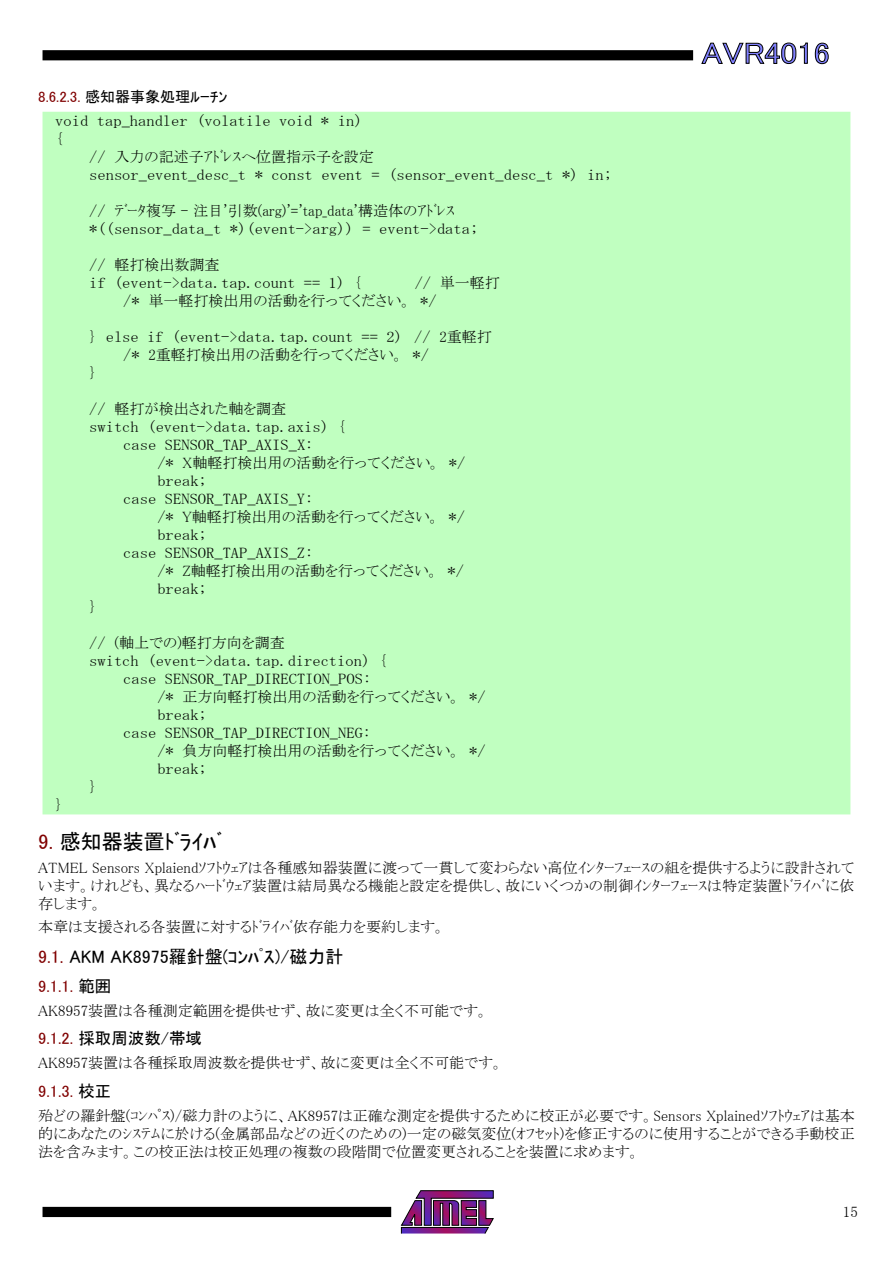
<style>
.page{position:relative;width:893px;height:1263px;background:#fff}
.page>*{position:absolute;margin:0;border:0;box-sizing:border-box;transform-origin:0 0}
.t1{font:30px "MS P Gothic";color:#8080ff;scale:1.1 1}
.t2{font:21px "MS P Gothic";color:#000}
.t3{font:18px "MS P Gothic";color:#000}
.t4{font:16.5px "MS P Gothic";color:#800000}
.t5{font:16.5px "MS P Gothic";color:#000}
.t6{font:15px/18px "MS P Mincho";color:#000;text-align:justify}
.t7{font:15px/18px "MS Mincho";color:#000;scale:1.1 1}
.t8{font:15px "MS P Gothic";color:#000}
.s1{color:#800000}
.s2{font-family:"MS Mincho"}
.s3{font-family:"MS P Mincho"}
.s4{color:#000}
</style>
<div class="page">
<svg style="left:401px;top:1190px;width:93px;height:44px"></svg>
<div style="left:43px;top:1207px;width:348px;height:10px;background:#000"></div>
<div style="left:43px;top:50px;width:650px;height:10px;background:#000"></div>
<svg style="left:701px;top:43px;width:107px;height:21px"></svg>
<svg style="left:815px;top:43px;width:14px;height:21px"></svg>
<div style="left:43px;top:112px;width:807px;height:702px;background:#c0ffc0"></div>
<p class="t8" style="left:38px;top:89px;width:190px"><span class="s1">8.6.2.3.</span> 感知器事象処理ﾙｰﾁﾝ</p>
<p class="t7" style="left:55px;top:112px;width:281px">void tap_handler (volatile void * in) {</p>
<p class="t6" style="left:89px;top:148px;width:286px"><span class="s2">//</span> 入力の記述子ｱﾄﾞﾚｽへ位置指示子を設定</p>
<p class="t7" style="left:89px;top:166px;width:477px">sensor_event_desc_t * const event = (sensor_event_desc_t *) in;</p>
<p class="t6" style="left:89px;top:202px;width:367px"><span class="s2">//</span> ﾃﾞｰﾀ複写 - 注目'引数(arg)'='tap_data'構造体のｱﾄﾞﾚｽ</p>
<p class="t7" style="left:89px;top:220px;width:355px">*((sensor_data_t *)(event-&gt;arg)) = event-&gt;data;</p>
<p class="t6" style="left:89px;top:256px;width:132px"><span class="s2">//</span> 軽打検出数調査</p>
<p class="t7" style="left:89px;top:274px;width:249px">if (event-&gt;data.tap.count == 1) {</p>
<p class="t6" style="left:123px;top:274px;width:378px;text-indent:291px"><span class="s2">//</span> 単一軽打<span class="s2">/*</span> 単一軽打検出用の活動を行ってください。 <span class="s2">*/</span></p>
<p class="t7" style="left:89px;top:328px;width:367px">} else if (event-&gt;data.tap.count == 2) // <span class="s3">2重軽打</span></p>
<p class="t6" style="left:123px;top:346px;width:307px"><span class="s2">/*</span> 2重軽打検出用の活動を行ってください。 <span class="s2">*/</span></p>
<p class="t7" style="left:89px;top:364px;width:9px">}</p>
<p class="t6" style="left:89px;top:400px;width:198px"><span class="s2">//</span> 軽打が検出された軸を調査</p>
<p class="t7" style="left:89px;top:418px;width:235px;text-align:center">switch (event-&gt;data.tap.axis) { case SENSOR_TAP_AXIS_X:</p>
<p class="t6" style="left:157px;top:454px;width:310px"><span class="s2">/*</span> X軸軽打検出用の活動を行ってください。 <span class="s2">*/</span></p>
<p class="t7" style="left:123px;top:472px;width:174px;text-indent:34px">break;<br>case SENSOR_TAP_AXIS_Y:</p>
<p class="t6" style="left:157px;top:508px;width:309px"><span class="s2">/*</span> Y軸軽打検出用の活動を行ってください。 <span class="s2">*/</span></p>
<p class="t7" style="left:123px;top:526px;width:174px;text-indent:34px">break;<br>case SENSOR_TAP_AXIS_Z:</p>
<p class="t6" style="left:157px;top:562px;width:308px"><span class="s2">/*</span> Z軸軽打検出用の活動を行ってください。 <span class="s2">*/</span></p>
<p class="t7" style="left:157px;top:580px;width:46px">break;</p>
<p class="t7" style="left:89px;top:598px;width:9px">}</p>
<p class="t6" style="left:89px;top:634px;width:197px"><span class="s2">//</span> (軸上での)軽打方向を調査</p>
<p class="t7" style="left:123px;top:652px;width:241px;text-indent:-34px">switch (event-&gt;data.tap.direction) { case SENSOR_TAP_DIRECTION_POS:</p>
<p class="t6" style="left:157px;top:688px;width:330px"><span class="s2">/*</span> 正方向軽打検出用の活動を行ってください。 <span class="s2">*/</span></p>
<p class="t7" style="left:123px;top:706px;width:227px;text-indent:34px">break;<br>case SENSOR_TAP_DIRECTION_NEG:</p>
<p class="t6" style="left:157px;top:742px;width:330px"><span class="s2">/*</span> 負方向軽打検出用の活動を行ってください。 <span class="s2">*/</span></p>
<p class="t7" style="left:157px;top:760px;width:46px">break;</p>
<p class="t7" style="left:89px;top:778px;width:9px">}</p>
<h1 class="t1" style="left:702px;top:38px;width:118px">AVR4016</h1>
<p class="t7" style="left:55px;top:796px;width:9px">}</p>
<h2 class="t2" style="left:38px;top:831px;width:185px"><span class="s1">9.</span> 感知器装置ﾄﾞﾗｲﾊﾞ</h2>
<p class="t6" style="left:38px;top:859px;width:818px">ATMEL Sensors Xplaiendｿﾌﾄｳｪｱは各種感知器装置に渡って一貫して変わらない高位ｲﾝﾀｰﾌｪｰｽの組を提供するように設計されています。けれども、異なるﾊｰﾄﾞｳｪｱ装置は結局異なる機能と設定を提供し、故にいくつかの制御ｲﾝﾀｰﾌｪｰｽは特定装置ﾄﾞﾗｲﾊﾞに依存します。</p>
<p class="t6" style="left:38px;top:917px;width:408px">本章は支援される各装置に対するﾄﾞﾗｲﾊﾞ依存能力を要約します。</p>
<p class="t3" style="left:38px;top:948px;width:307px"><span class="s1">9.1.</span> AKM AK8975羅針盤(ｺﾝﾊﾟｽ)/磁力計</p>
<p class="t4" style="left:38px;top:978px;width:75px">9.1.1. <span class="s4">範囲</span></p>
<p class="t6" style="left:38px;top:1001px;width:451px">AK8957装置は各種測定範囲を提供せず、故に変更は全く不可能です。</p>
<p class="t5" style="left:38px;top:1030px;width:165px"><span class="s1">9.1.2.</span> 採取周波数/帯域</p>
<p class="t6" style="left:38px;top:1054px;width:466px">AK8957装置は各種採取周波数を提供せず、故に変更は全く不可能です。</p>
<p class="t4" style="left:38px;top:1083px;width:75px">9.1.3. <span class="s4">校正</span></p>
<p class="t6" style="left:38px;top:1106px;width:818px">殆どの羅針盤(ｺﾝﾊﾟｽ)/磁力計のように、AK8957は正確な測定を提供するために校正が必要です。Sensors Xplainedｿﾌﾄｳｪｱは基本的にあなたのｼｽﾃﾑに於ける(金属部品などの近くのための)一定の磁気変位(ｵﾌｾｯﾄ)を修正するのに使用することができる手動校正法を含みます。この校正法は校正処理の複数の段階間で位置変更されることを装置に求めます。</p>
<p class="t6" style="left:843px;top:1202px;width:16px">15</p>
</div>
